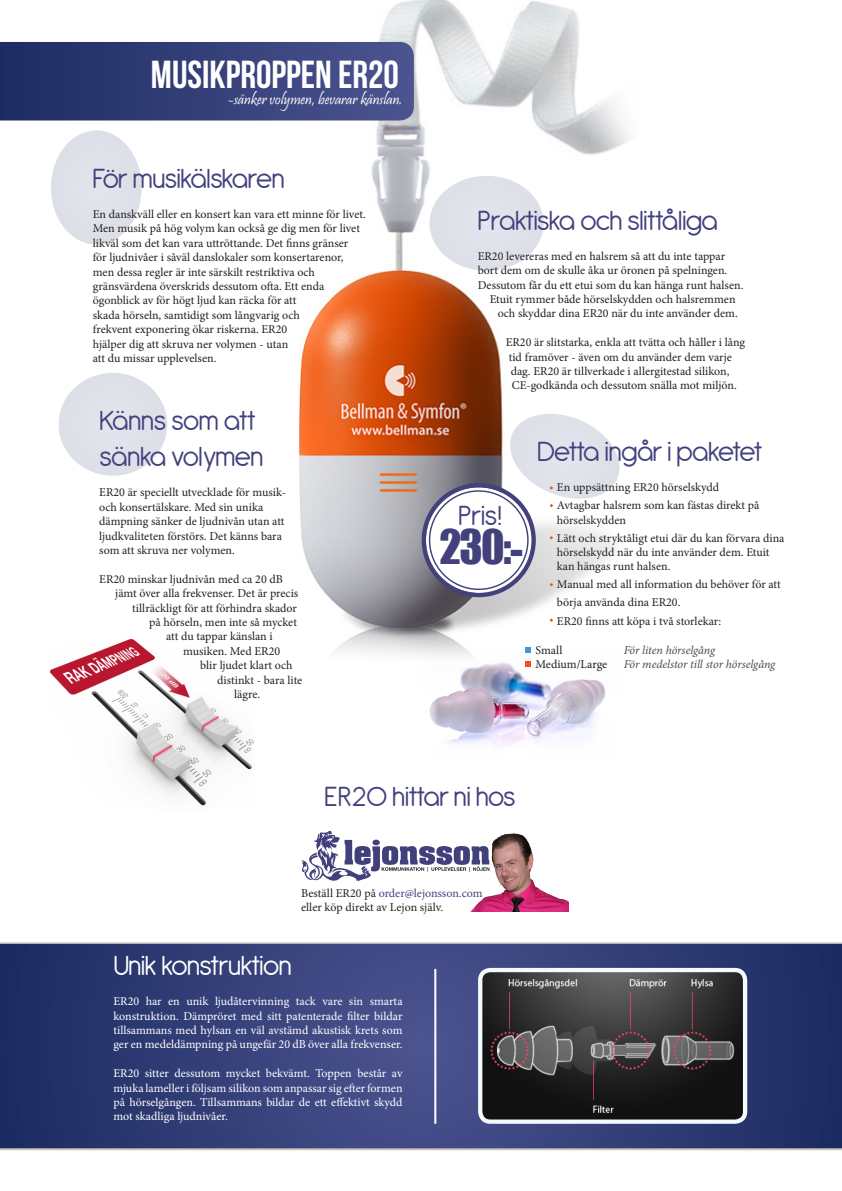
<style>
.page{position:relative;width:842px;height:1191px;background:#fff}
.page>*{position:absolute;margin:0;border:0;box-sizing:border-box;transform-origin:0 0}
.Rubrik{font:43.9px "Impact";color:#43417c}
.Rubrik-2{font:39px "Bebas Neue";color:#fff}
.Rubrik-3{font:30px/36px "Antipasto";letter-spacing:-.04em;color:#43417c}
.Rubrik-4{font:30px "Antipasto";letter-spacing:-.04em;color:#fff}
.t1{font:16px "Pristina";color:#fff}
.t2{font:12px/14.4px "Minion Pro";color:#231f20}
.t3{font:12px/14.4px "Minion Pro";color:#fff;text-align:justify}
.t4{font:italic 12px "Minion Pro";letter-spacing:-.01em;color:#4b4c4d}
.s1{color:#43417c}
</style>
<div class="page">
<div style="left:51px;top:130px;width:91px;height:115px;background:#dfe1e9;border-radius:50%"></div>
<div style="left:59px;top:373px;width:108px;height:103px;background:#dfe1e9;border-radius:50%"></div>
<img style="left:51px;top:639px;width:203px;height:167px">
<img style="left:298px;top:0;width:331px;height:655px">
<div style="left:429px;top:176px;width:115px;height:95px;background:#dfe1e9;border-radius:50%"></div>
<div style="left:0;top:941px;width:842px;height:209px;background:#231f20;opacity:.6"></div>
<svg style="left:0;top:944px;width:842px;height:203px;background:#323e76"></svg>
<img style="left:419px;top:650px;width:207px;height:96px">
<img style="left:480px;top:970px;width:265px;height:151px">
<div style="left:478px;top:968px;width:269px;height:155px;border:4px solid #f3fafb;border-radius:10px"></div>
<hr style="left:434px;top:969px;width:2px;height:154px;background:#fff">
<svg style="left:526px;top:661px;width:5px;height:6px"></svg>
<svg style="left:526px;top:647px;width:5px;height:5px"></svg>
<svg style="left:504px;top:408px;width:122px;height:99px"></svg>
<div style="left:426px;top:487px;width:105px;height:106px;background:#fff;border-radius:50%"></div>
<div style="left:422px;top:483px;width:114px;height:114px;border:4px solid #43417c;border-radius:50%"></div>
<svg style="left:0;top:42px;width:414px;height:78px;background:#344079"></svg>
<svg style="left:301px;top:831px;width:168px;height:50px"></svg>
<img style="left:469px;top:833px;width:99px;height:78px">
<p class="Rubrik-2" style="left:151px;top:53px;width:249px">MUSIKPROPPEN ER20</p>
<p class="t1" style="left:228px;top:90px;width:176px">-sänker volymen, bevarar känslan.</p>
<p class="Rubrik-3" style="left:93px;top:161px;width:194px">För musikälskaren</p>
<p class="t2" style="left:93px;top:207px;width:275px">En danskväll eller en konsert kan vara ett minne för livet.<br>Men musik på hög volym kan också ge dig men för livet likväl som det kan vara uttröttande. Det finns gränser<br>för ljudnivåer i såväl danslokaler som konsertarenor, men dessa regler är inte särskilt restriktiva och gränsvärdena överskrids dessutom ofta. Ett enda ögonblick av för högt ljud kan räcka för att<br>skada hörseln, samtidigt som långvarig och<br>frekvent exponering ökar riskerna. ER20<br>hjälper dig att skruva ner volymen - utan<br>att du missar upplevelsen.</p>
<p class="Rubrik-3" style="left:99px;top:403px;width:166px">Känns som att sänka volymen</p>
<p class="t2" style="left:99px;top:485px;width:189px">ER20 är speciellt utvecklade för musik&shy;och konsertälskare. Med sin unika dämpning sänker de ljudnivån utan att ljudkvaliteten förstörs. Det känns bara som att skruva ner volymen.</p>
<p class="t2" style="left:99px;top:572px;width:185px">ER20 minskar ljudnivån med ca 20 dB</p>
<p class="t2" style="left:115px;top:586px;width:185px">jämt över alla frekvenser. Det är precis</p>
<p class="t2" style="left:132px;top:600px;width:166px">tillräckligt för att förhindra skador</p>
<p class="t2" style="left:149px;top:615px;width:149px">på hörseln, men inte så mycket</p>
<p class="t2" style="left:166px;top:629px;width:108px">att du tappar känslan i</p>
<p class="t2" style="left:183px;top:644px;width:98px">musiken. Med ER20</p>
<p class="t2" style="left:200px;top:658px;width:94px">blir ljudet klart och</p>
<p class="t2" style="left:217px;top:672px;width:87px">distinkt - bara lite</p>
<p class="t2" style="left:234px;top:687px;width:28px">lägre.</p>
<p class="Rubrik-3" style="left:478px;top:203px;width:242px">Praktiska och slittåliga</p>
<p class="t2" style="left:478px;top:249px;width:249px">ER20 levereras med en halsrem så att du inte tappar</p>
<p class="t2" style="left:478px;top:263px;width:251px">bort dem om de skulle åka ur öronen på spelningen.</p>
<p class="t2" style="left:478px;top:278px;width:267px">Dessutom får du ett etui som du kan hänga runt halsen.</p>
<p class="t2" style="left:490px;top:292px;width:247px">Etuit rymmer både hörselskydden och halsremmen</p>
<p class="t2" style="left:498px;top:306px;width:242px">och skyddar dina ER20 när du inte använder dem.</p>
<p class="t2" style="left:506px;top:335px;width:241px">ER20 är slitstarka, enkla att tvätta och håller i lång tid framöver - även om du använder dem varje dag. ER20 är tillverkade i allergitestad silikon, CE-godkända och dessutom snälla mot miljön.</p>
<p class="Rubrik-3" style="left:458px;top:498px;width:45px">Pris!</p>
<p class="Rubrik" style="left:439px;top:513px;width:85px">230:-</p>
<p class="Rubrik-3" style="left:537px;top:434px;width:227px">Detta ingår i paketet</p>
<p class="t2" style="left:557px;top:480px;width:164px">En uppsättning ER20 hörselskydd</p>
<p class="t2" style="left:557px;top:498px;width:204px">Avtagbar halsrem som kan fästas direkt på hörselskydden</p>
<p class="t2" style="left:557px;top:530px;width:229px">Lätt och stryktåligt etui där du kan förvara dina hörselskydd när du inte använder dem. Etuit kan hängas runt halsen.</p>
<p class="t2" style="left:557px;top:575px;width:225px;line-height:18px">Manual med all information du behöver för att börja använda dina ER20.</p>
<p class="t2" style="left:557px;top:613px;width:166px">ER20 finns att köpa i två storlekar:</p>
<p class="t2" style="left:535px;top:642px;width:28px">Small</p>
<p class="t2" style="left:535px;top:657px;width:73px">Medium/Large</p>
<p class="t4" style="left:624px;top:641px;width:93px">För liten hörselgång</p>
<p class="t4" style="left:624px;top:656px;width:153px">För medelstor till stor hörselgång</p>
<p class="Rubrik-3" style="left:325px;top:779px;width:193px">ER20 hittar ni hos</p>
<p class="t2" style="left:301px;top:885px;width:183px">Beställ ER20 på <span class="s1">order@lejonsson.com </span>eller köp direkt av Lejon själv.</p>
<p class="Rubrik-4" style="left:113px;top:948px;width:180px">Unik konstruktion</p>
<p class="t3" style="left:113px;top:994px;width:291px">ER20 har en unik ljudåtervinning tack vare sin smarta konstruktion. Dämpröret med sitt patenterade filter bildar tillsammans med hylsan en väl avstämd akustisk krets som ger en medeldämpning på ungefär 20 dB över alla frekvenser.</p>
<p class="t3" style="left:113px;top:1066px;width:291px">ER20 sitter dessutom mycket bekvämt. Toppen består av mjuka lameller i följsam silikon som anpassar sig efter formen på hörselgången. Tillsammans bildar de ett effektivt skydd mot skadliga ljudnivåer.</p>
</div>
